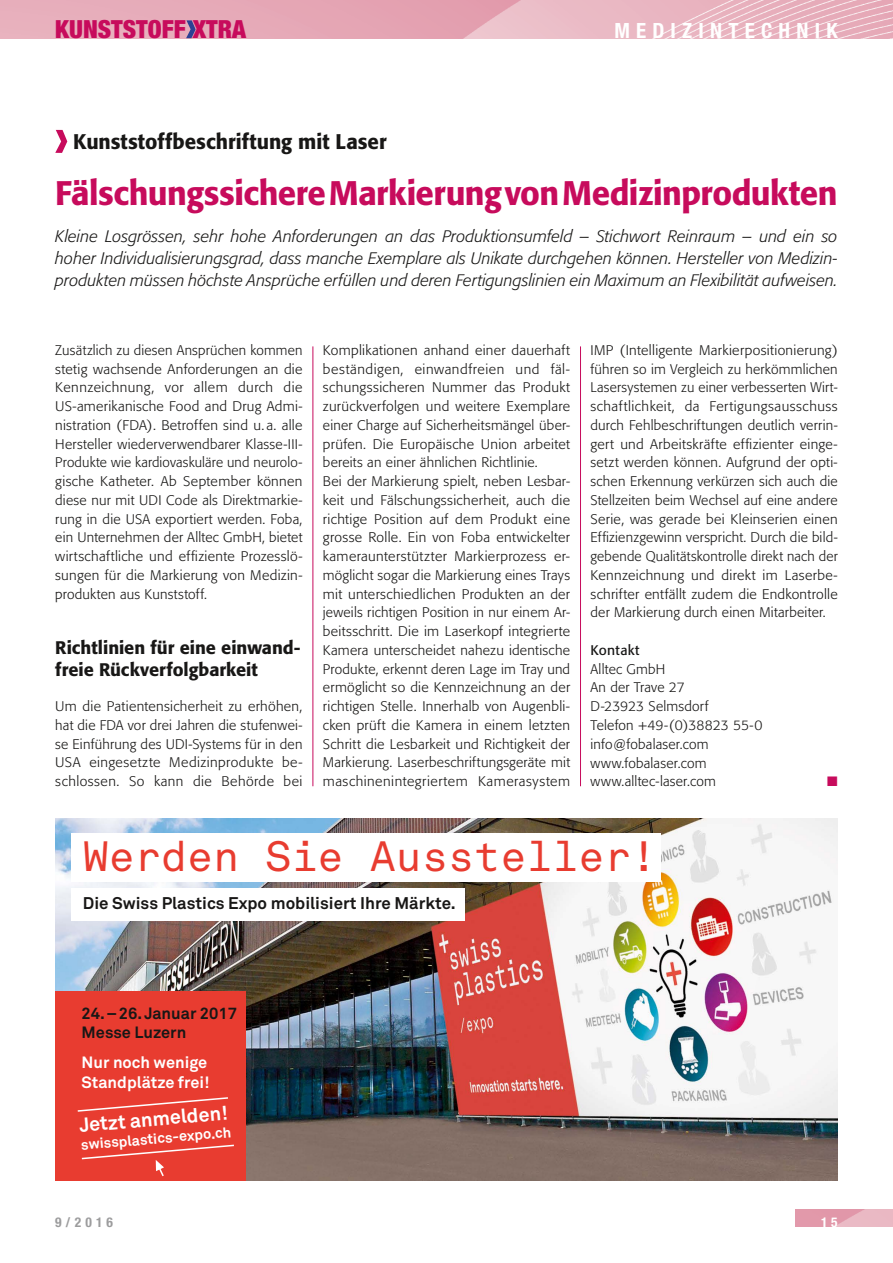
<style>
.page{position:relative;width:893px;height:1263px;background:#fff}
.page>*{position:absolute;margin:0;border:0;box-sizing:border-box;transform-origin:0 0}
.t1{font:41.85px "Akkurat Std Mono";color:#e83c30}
.t2{font:500 33.75px "Formata";letter-spacing:-.015em;color:#c70b5c}
.t3{font:900 condensed 25.05px "Helvetica Neue";color:#c70b5c}
.t4{font:500 21px "Formata";color:#181716}
.t5{font:700 condensed 21px "Helvetica Neue LT Std";letter-spacing:.295em;color:#fff}
.t6{font:700 19.65px "Akkurat Std";color:#fff}
.t7{font:500 18px/21.6px "Formata";color:#181716}
.t8{font:700 16.8px "Akkurat Std";color:#181716}
.t9{font:italic 300 16.5px/21.8px "Formata";letter-spacing:.005em;color:#181716;text-align:justify}
.t10{font:700 16.2px/19.6px "Akkurat Std";color:#fff}
.t11{font:700 16.2px/18.8px "Akkurat Std";color:#181716}
.t12{font:700 14.4px "Akkurat Std";color:#fff}
.t13{font:300 13.8px/18.8px "Formata";letter-spacing:.02em;color:#181716;text-align:justify}
.t14{font:13.8px "Formata";letter-spacing:.02em;color:#181716}
.t15{font:13.8px "Zapf Dingbats ITC";color:#c70b5c}
.t16{font:700 condensed 13.5px "Helvetica Neue LT Std";color:#9c9c9d}
.t17{font:700 condensed 13.5px "Helvetica Neue LT Std";color:#fff}
.t18{font:300 12px "Frutiger LT Com";color:#000}
</style>
<div class="page">
<img style="left:0;top:0;width:893px;height:38px">
<img style="left:795px;top:1210px;width:98px;height:17px">
<svg style="left:186px;top:20px;width:10px;height:18px"></svg>
<hr style="left:313px;top:346px;width:1px;height:440px;background:#c70b5c">
<hr style="left:580px;top:346px;width:1px;height:440px;background:#c70b5c">
<svg style="left:55px;top:130px;width:12px;height:23px"></svg>
<img style="left:55px;top:818px;width:783px;height:362px">
<div style="left:55px;top:991px;width:191px;height:189px;background:#e83c30"></div>
<svg style="left:81px;top:1144px;width:153px;height:33px"></svg>
<svg style="left:77px;top:1097px;width:151px;height:15px"></svg>
<div style="left:71px;top:833px;width:590px;height:48px;background:#fff"></div>
<div style="left:72px;top:888px;width:393px;height:33px;background:#fff"></div>
<h3 class="t3" style="left:55px;top:14px;width:192px">KUNSTSTOFF XTRA</h3>
<h3 class="t5" style="left:614px;top:18px;width:225px">MEDIZINTECHNIK</h3>
<h3 class="t4" style="left:73px;top:128px;width:315px">Kunststoffbeschriftung mit Laser</h3>
<h2 class="t2" style="left:55px;top:172px;width:784px">Fälschungssichere Markierung von Medizinprodukten</h2>
<p class="t9" style="left:55px;top:226px;width:784px">Kleine Losgrössen, sehr hohe Anforderungen an das Produktionsumfeld – Stichwort Reinraum – und ein so hoher Individualisierungsgrad, dass manche Exemplare als Unikate durchgehen können. Hersteller von Medizin&shy;produkten müssen höchste Ansprüche erfüllen und deren Fertigungslinien ein Maximum an Flexibilität aufweisen.</p>
<p class="t13" style="left:55px;top:341px;width:249px">Zusätzlich zu diesen Ansprüchen kommen stetig wachsende Anforderungen an die Kennzeichnung, vor allem durch die US-amerikanische Food and Drug Admi&shy;nistration (FDA). Betroffen sind u. a. alle Hersteller wiederverwendbarer Klasse-III-Produkte wie kardiovaskuläre und neurolo&shy;gische Katheter. Ab September können diese nur mit UDI Code als Direktmarkie&shy;rung in die USA exportiert werden. Foba, ein Unternehmen der Alltec GmbH, bietet wirtschaftliche und effiziente Prozesslö&shy;sungen für die Markierung von Medizin&shy;produkten aus Kunststoff.</p>
<h3 class="t7" style="left:55px;top:637px;width:247px">Richtlinien für eine einwand&shy;freie Rückverfolgbarkeit</h3>
<p class="t13" style="left:55px;top:697px;width:249px">Um die Patientensicherheit zu erhöhen, hat die FDA vor drei Jahren die stufenwei&shy;se Einführung des UDI-Systems für in den USA eingesetzte Medizinprodukte be&shy;schlossen. So kann die Behörde bei</p>
<p class="t13" style="left:323px;top:341px;width:249px;text-align:left">Komplikationen anhand einer dauerhaft beständigen, einwandfreien und fäl&shy;schungssicheren Nummer das Produkt zurückverfolgen und weitere Exemplare einer Charge auf Sicherheitsmängel über&shy;prüfen. Die Europäische Union arbeitet bereits an einer ähnlichen Richtlinie.<br>Bei der Markierung spielt, neben Lesbar&shy;keit und Fälschungssicherheit, auch die richtige Position auf dem Produkt eine grosse Rolle. Ein von Foba entwickelter kameraunterstützter Markierprozess er&shy;möglicht sogar die Markierung eines Trays mit unterschiedlichen Produkten an der jeweils richtigen Position in nur einem Ar&shy;beitsschritt. Die im Laserkopf integrierte Kamera unterscheidet nahezu identische Produkte, erkennt deren Lage im Tray und ermöglicht so die Kennzeichnung an der richtigen Stelle. Innerhalb von Augenbli&shy;cken prüft die Kamera in einem letzten Schritt die Lesbarkeit und Richtigkeit der Markierung. Laserbeschriftungsgeräte mit maschinenintegriertem Kamerasystem</p>
<p class="t13" style="left:590px;top:341px;width:249px">IMP (Intelligente Markierpositionierung) führen so im Vergleich zu herkömmlichen Lasersystemen zu einer verbesserten Wirt&shy;schaftlichkeit, da Fertigungsausschuss durch Fehlbeschriftungen deutlich verrin&shy;gert und Arbeitskräfte effizienter einge&shy;setzt werden können. Aufgrund der opti&shy;schen Erkennung verkürzen sich auch die Stellzeiten beim Wechsel auf eine andere Serie, was gerade bei Kleinserien einen Effizienzgewinn verspricht. Durch die bild&shy;gebende Qualitätskontrolle direkt nach der Kennzeichnung und direkt im Laserbe&shy;schrifter entfällt zudem die Endkontrolle der Markierung durch einen Mitarbeiter.</p>
<p class="t14" style="left:590px;top:642px;width:51px">Kontakt</p>
<p class="t13" style="left:590px;top:660px;width:173px;text-align:left">Alltec GmbH<br>An der Trave 27<br>D-23923 Selmsdorf<br>Telefon +49-(0)38823 55-0 info@fobalaser.com www.fobalaser.com www.alltec-laser.com</p>
<p class="t15" style="left:827px;top:775px;width:12px">■</p>
<p class="t18" style="left:60px;top:778px;width:355px">SPE_2017_Inserat_KXtra_183x85_Layout 1 18.08.16 09:26 Seite 1</p>
<h1 class="t1" style="left:83px;top:831px;width:576px">Werden Sie Aussteller!</h1>
<p class="t8" style="left:83px;top:892px;width:374px">Die Swiss Plastics Expo mobilisiert Ihre Märkte.</p>
<p class="t11" style="left:82px;top:1004px;width:157px">24.–26. Januar 2017<br>Messe Luzern</p>
<p class="t10" style="left:82px;top:1052px;width:129px">Nur noch wenige<br>Standplätze frei!</p>
<h3 class="t6" style="left:78px;top:1113px;width:150px;rotate:-5deg">Jetzt anmelden!</h3>
<p class="t12" style="left:80px;top:1136px;width:151px;rotate:-5deg">swissplastics-expo.ch</p>
<p class="t16" style="left:55px;top:1214px;width:59px">9/2016</p>
<p class="t17" style="left:821px;top:1214px;width:18px">1 5</p>
</div>
